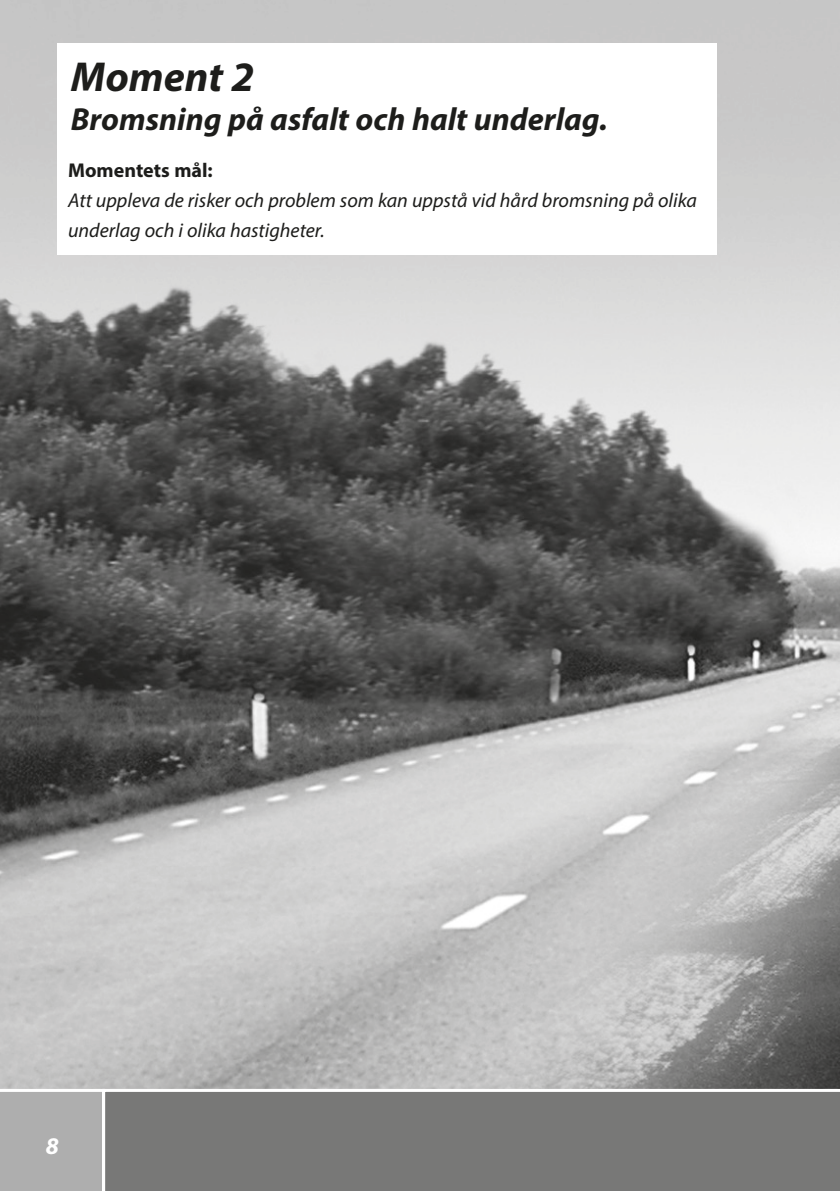
<style>
.page{position:relative;width:840px;height:1191px;background:#fff}
.page>*{position:absolute;margin:0;border:0;box-sizing:border-box;transform-origin:0 0}
.t1{font:italic 700 42px "Myriad Pro";color:#1d1d1b}
.t2{font:italic 700 32px "Myriad Pro";color:#1d1d1b}
.t3{font:italic 700 24px "Myriad Pro";color:#fff}
.t4{font:italic 20px/30px "Myriad Pro";color:#1d1d1b}
.s1{font-weight:700;font-style:normal}
</style>
<div class="page">
<img style="left:0;top:0;width:839px;height:1089px">
<div style="left:105px;top:1091px;width:734px;height:100px;background:#787877"></div>
<div style="left:0;top:1092px;width:102px;height:99px;background:#aeaeae"></div>
<div style="left:57px;top:43px;width:658px;height:212px;background:#fff"></div>
<div style="left:68px;top:0;width:187px;height:43px;background:#c6c6c6"></div>
<div style="left:598px;top:123px;width:8px;height:8px;border:2px solid #fff;border-radius:50%"></div>
<p class="t1" style="left:71px;top:49px;width:185px">Moment 2</p>
<p class="t2" style="left:71px;top:98px;width:538px">Bromsning på asfalt och halt underlag.</p>
<p class="t4" style="left:68px;top:155px;width:630px"><span class="s1">Momentets mål:<br></span>Att uppleva de risker och problem som kan uppstå vid hård bromsning på olika underlag och i olika hastigheter.</p>
<p class="t3" style="left:46px;top:1130px;width:14px">8</p>
</div>
